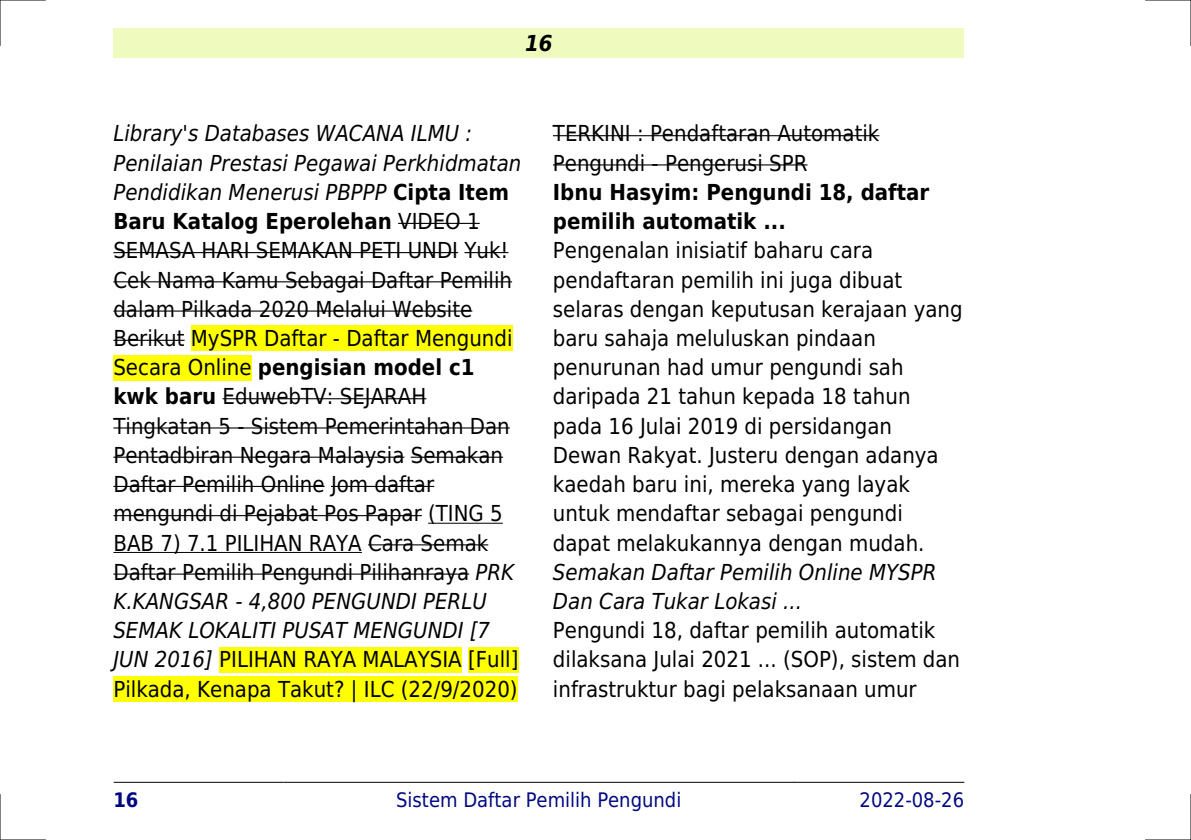
<style>
.page{position:relative;width:1191px;height:840px;background:#fff}
.page>*{position:absolute;margin:0;border:0;box-sizing:border-box;transform-origin:0 0}
.t1{font:22px/29.2px "DejaVu Sans Condensed";color:#000}
.t2{font:italic 22px/29.2px "DejaVu Sans Condensed";color:#000}
.t3{font:700 22px/29.2px "DejaVu Sans Condensed";color:#000}
.t4{font:italic 700 22px "DejaVu Sans Condensed";color:#000}
.t5{font:20px "DejaVu Sans Condensed";color:#000880}
.t6{font:700 20px "DejaVu Sans Condensed";color:#000880}
.s1{font-style:italic}
.s2{font-weight:700}
</style>
<div class="page">
<div style="left:113px;top:28px;width:851px;height:30px;background:#effbbe"></div>
<hr style="left:114px;top:781px;width:169px;height:1px;background:#000">
<hr style="left:284px;top:781px;width:509px;height:1px;background:#000">
<hr style="left:794px;top:781px;width:170px;height:1px;background:#000">
<hr style="left:398px;top:223px;width:82px;height:1px;background:#000">
<hr style="left:113px;top:252px;width:345px;height:1px;background:#000">
<hr style="left:464px;top:252px;width:44px;height:1px;background:#000">
<hr style="left:113px;top:281px;width:399px;height:1px;background:#000">
<hr style="left:113px;top:310px;width:359px;height:1px;background:#000">
<hr style="left:113px;top:339px;width:72px;height:1px;background:#000">
<div style="left:191px;top:325px;width:321px;height:26px;background:#ff0"></div>
<div style="left:113px;top:354px;width:139px;height:26px;background:#ff0"></div>
<hr style="left:223px;top:398px;width:203px;height:1px;background:#000">
<hr style="left:113px;top:427px;width:397px;height:1px;background:#000">
<hr style="left:113px;top:456px;width:291px;height:1px;background:#000">
<hr style="left:411px;top:456px;width:92px;height:1px;background:#000">
<hr style="left:113px;top:485px;width:212px;height:1px;background:#000">
<hr style="left:331px;top:485px;width:103px;height:1px;background:#000">
<hr style="left:113px;top:515px;width:309px;height:1px;background:#000">
<hr style="left:428px;top:522px;width:75px;height:1px;background:#000">
<hr style="left:113px;top:551px;width:249px;height:1px;background:#000">
<hr style="left:368px;top:544px;width:120px;height:1px;background:#000">
<hr style="left:113px;top:573px;width:356px;height:1px;background:#000">
<div style="left:219px;top:646px;width:243px;height:26px;background:#ff0"></div>
<div style="left:468px;top:646px;width:50px;height:26px;background:#ff0"></div>
<div style="left:113px;top:676px;width:405px;height:25px;background:#ff0"></div>
<hr style="left:553px;top:135px;width:326px;height:1px;background:#000">
<hr style="left:553px;top:164px;width:254px;height:1px;background:#000">
<hr style="left:0;top:0;width:45px;height:1px;background:#000">
<hr style="left:1145px;top:0;width:46px;height:1px;background:#000">
<hr style="left:0;top:839px;width:45px;height:1px;background:#000">
<hr style="left:1145px;top:839px;width:46px;height:1px;background:#000">
<hr style="left:0;top:0;width:1px;height:45px;background:#000">
<hr style="left:0;top:794px;width:1px;height:45px;background:#000">
<hr style="left:1190px;top:0;width:1px;height:45px;background:#000">
<hr style="left:1190px;top:794px;width:1px;height:45px;background:#000">
<p class="t4" style="left:525px;top:30px;width:29px">16</p>
<p class="t1" style="left:113px;top:119px;width:409px"><span class="s1">Library's Databases WACANA ILMU :<br>Penilaian Prestasi Pegawai Perkhidmatan Pendidikan Menerusi PBPPP</span> <span class="s2">Cipta Item Baru Katalog Eperolehan</span> VIDEO 1<br>SEMASA HARI SEMAKAN PETI UNDI Yuk!<br>Cek Nama Kamu Sebagai Daftar Pemilih dalam Pilkada 2020 Melalui Website Berikut MySPR Daftar - Daftar Mengundi Secara Online <span class="s2">pengisian model c1 kwk baru</span> EduwebTV: SEJARAH Tingkatan 5 - Sistem Pemerintahan Dan Pentadbiran Negara Malaysia Semakan Daftar Pemilih Online Jom daftar mengundi di Pejabat Pos Papar (TING 5<br>BAB 7) 7.1 PILIHAN RAYA Cara Semak Daftar Pemilih Pengundi Pilihanraya <span class="s1">PRK K.KANGSAR - 4,800 PENGUNDI PERLU SEMAK LOKALITI PUSAT MENGUNDI [7<br>JUN 2016]</span> PILIHAN RAYA MALAYSIA [Full] Pilkada, Kenapa Takut? | ILC (22/9/2020)</p>
<p class="t1" style="left:553px;top:119px;width:328px">TERKINI : Pendaftaran Automatik<br>Pengundi - Pengerusi SPR</p>
<p class="t3" style="left:553px;top:177px;width:378px">Ibnu Hasyim: Pengundi 18, daftar pemilih automatik ...</p>
<p class="t1" style="left:553px;top:236px;width:411px">Pengenalan inisiatif baharu cara pendaftaran pemilih ini juga dibuat selaras dengan keputusan kerajaan yang baru sahaja meluluskan pindaan penurunan had umur pengundi sah daripada 21 tahun kepada 18 tahun pada 16 Julai 2019 di persidangan Dewan Rakyat. Justeru dengan adanya kaedah baru ini, mereka yang layak untuk mendaftar sebagai pengundi dapat melakukannya dengan mudah.</p>
<p class="t2" style="left:553px;top:557px;width:385px">Semakan Daftar Pemilih Online MYSPR<br>Dan Cara Tukar Lokasi ...</p>
<p class="t1" style="left:553px;top:615px;width:409px">Pengundi 18, daftar pemilih automatik dilaksana Julai 2021 ... (SOP), sistem dan infrastruktur bagi pelaksanaan umur</p>
<p class="t6" style="left:113px;top:787px;width:27px">16</p>
<p class="t5" style="left:396px;top:787px;width:287px">Sistem Daftar Pemilih Pengundi</p>
<p class="t5" style="left:859px;top:787px;width:106px">2022-08-26</p>
</div>
